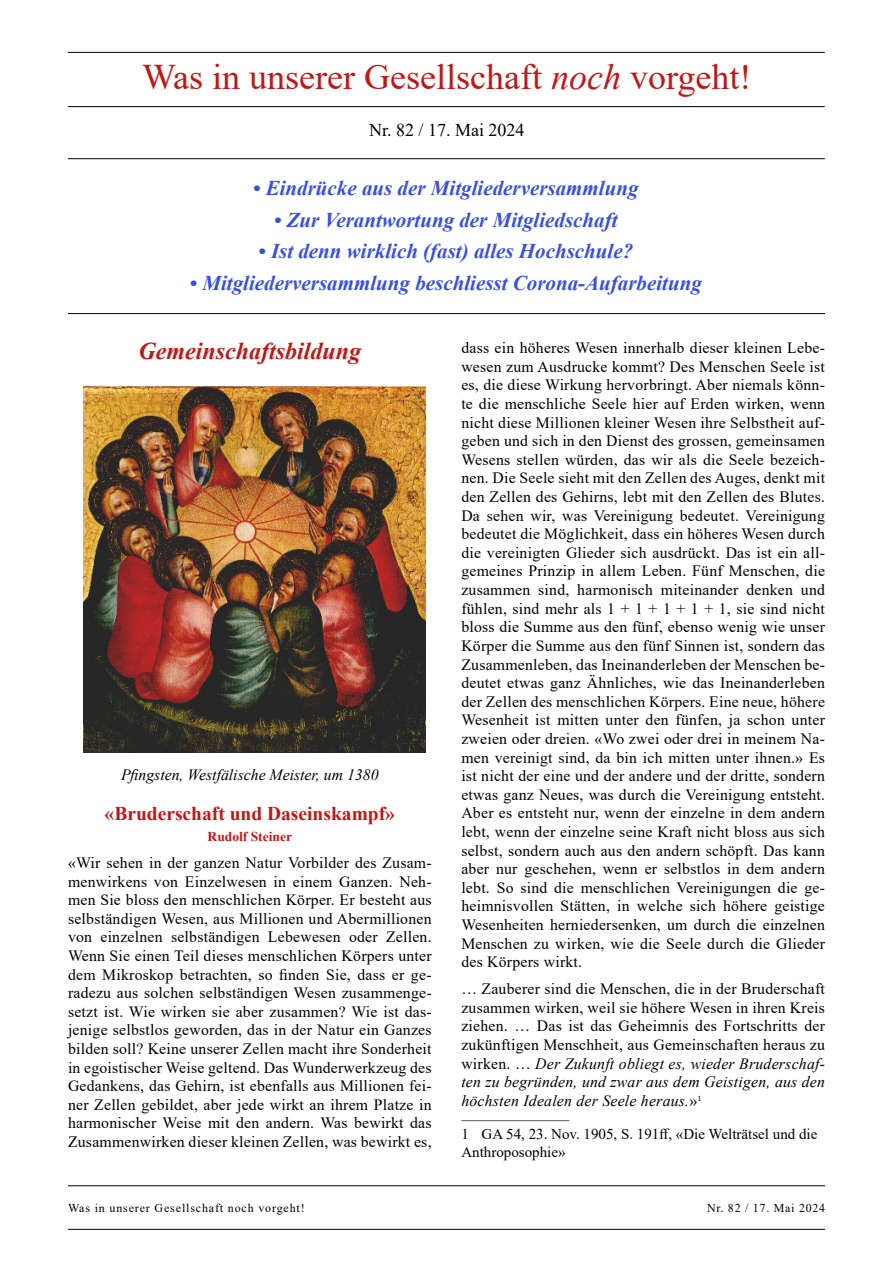
<style>
.page{position:relative;width:893px;height:1263px;background:#fff}
.page>*{position:absolute;margin:0;border:0;box-sizing:border-box;transform-origin:0 0}
.t1{font:36px "Times New Roman";color:#bf1717}
.t2{font:italic 700 24px "Times New Roman";color:#bf1717}
.t3{font:italic 700 21px "Times New Roman";color:#384fe2}
.t4{font:700 19.5px "Times New Roman";color:#bf1717}
.t5{font:18px "Times New Roman";color:#000}
.t6{font:15.75px/18.6px "Times New Roman";letter-spacing:.015em;color:#000;text-align:justify}
.t7{font:italic 15.75px "Times New Roman";color:#000}
.t8{font:15px/18px "Times New Roman";color:#000}
.t9{font:700 13.5px "Times New Roman";color:#bf1717}
.t10{font:12px "Times New Roman";letter-spacing:.07em;color:#000}
.s1{font-style:italic}
</style>
<div class="page">
<hr style="left:68px;top:1185px;width:757px;height:1px;background:#000">
<hr style="left:68px;top:1229px;width:757px;height:1px;background:#000">
<hr style="left:68px;top:52px;width:757px;height:1px;background:#000">
<hr style="left:68px;top:106px;width:757px;height:1px;background:#000">
<hr style="left:68px;top:158px;width:757px;height:1px;background:#000">
<hr style="left:68px;top:313px;width:757px;height:1px;background:#000">
<img style="left:84px;top:384px;width:342px;height:368px">
<hr style="left:461px;top:1120px;width:108px;height:1px;background:#575756">
<h1 class="t1" style="left:142px;top:51px;width:611px">Was in unserer Gesellschaft <span class="s1">noch</span> vorgeht!</h1>
<p class="t5" style="left:369px;top:117px;width:157px">Nr. 82 / 17. Mai 2024</p>
<h3 class="t3" style="left:253px;top:174px;width:387px">• Eindrücke aus der Mitgliederversammlung</h3>
<h3 class="t3" style="left:274px;top:205px;width:345px">• Zur Verantwortung der Mitgliedschaft</h3>
<h3 class="t3" style="left:258px;top:237px;width:376px">• Ist denn wirklich (fast) alles Hochschule?</h3>
<h3 class="t3" style="left:190px;top:268px;width:514px">• Mitgliederversammlung beschliesst Corona-Aufarbeitung</h3>
<h2 class="t2" style="left:138px;top:334px;width:224px">Gemeinschaftsbildung</h2>
<p class="t7" style="left:121px;top:764px;width:259px">Pfingsten, Westfälische Meister, um 1380</p>
<p class="t4" style="left:105px;top:799px;width:292px">«Bruderschaft und Daseinskampf»</p>
<p class="t9" style="left:208px;top:827px;width:86px">Rudolf Steiner</p>
<p class="t6" style="left:68px;top:853px;width:365px">«Wir sehen in der ganzen Natur Vorbilder des Zusam&shy;menwirkens von Einzelwesen in einem Ganzen. Neh&shy;men Sie bloss den menschlichen Körper. Er besteht aus selbständigen Wesen, aus Millionen und Abermillionen von einzelnen selbständigen Lebewesen oder Zellen.<br>Wenn Sie einen Teil dieses menschlichen Körpers unter dem Mikroskop betrachten, so finden Sie, dass er ge&shy;radezu aus solchen selbständigen Wesen zusammenge&shy;setzt ist. Wie wirken sie aber zusammen? Wie ist das&shy;jenige selbstlos geworden, das in der Natur ein Ganzes bilden soll? Keine unserer Zellen macht ihre Sonderheit in egoistischer Weise geltend. Das Wunderwerkzeug des Gedankens, das Gehirn, ist ebenfalls aus Millionen fei&shy;ner Zellen gebildet, aber jede wirkt an ihrem Platze in harmonischer Weise mit den andern. Was bewirkt das Zusammenwirken dieser kleinen Zellen, was bewirkt es,</p>
<p class="t6" style="left:461px;top:338px;width:365px">dass ein höheres Wesen innerhalb dieser kleinen Lebe&shy;wesen zum Ausdrucke kommt? Des Menschen Seele ist es, die diese Wirkung hervorbringt. Aber niemals könn&shy;te die menschliche Seele hier auf Erden wirken, wenn nicht diese Millionen kleiner Wesen ihre Selbstheit auf&shy;geben und sich in den Dienst des grossen, gemeinsamen Wesens stellen würden, das wir als die Seele bezeich&shy;nen. Die Seele sieht mit den Zellen des Auges, denkt mit den Zellen des Gehirns, lebt mit den Zellen des Blutes.<br>Da sehen wir, was Vereinigung bedeutet. Vereinigung bedeutet die Möglichkeit, dass ein höheres Wesen durch die vereinigten Glieder sich ausdrückt. Das ist ein all&shy;gemeines Prinzip in allem Leben. Fünf Menschen, die zusammen sind, harmonisch miteinander denken und fühlen, sind mehr als 1 + 1 + 1 + 1 + 1, sie sind nicht bloss die Summe aus den fünf, ebenso wenig wie unser Körper die Summe aus den fünf Sinnen ist, sondern das Zusammenleben, das Ineinanderleben der Menschen be&shy;deutet etwas ganz Ähnliches, wie das Ineinanderleben der Zellen des menschlichen Körpers. Eine neue, höhere Wesenheit ist mitten unter den fünfen, ja schon unter zweien oder dreien. «Wo zwei oder drei in meinem Na&shy;men vereinigt sind, da bin ich mitten unter ihnen.» Es ist nicht der eine und der andere und der dritte, sondern etwas ganz Neues, was durch die Vereinigung entsteht.<br>Aber es entsteht nur, wenn der einzelne in dem andern lebt, wenn der einzelne seine Kraft nicht bloss aus sich selbst, sondern auch aus den andern schöpft. Das kann aber nur geschehen, wenn er selbstlos in dem andern lebt. So sind die menschlichen Vereinigungen die ge&shy;heimnisvollen Stätten, in welche sich höhere geistige Wesenheiten herniedersenken, um durch die einzelnen Menschen zu wirken, wie die Seele durch die Glieder des Körpers wirkt.</p>
<p class="t6" style="left:461px;top:979px;width:365px">… Zauberer sind die Menschen, die in der Bruderschaft zusammen wirken, weil sie höhere Wesen in ihren Kreis ziehen. … Das ist das Geheimnis des Fortschritts der zukünftigen Menschheit, aus Gemeinschaften heraus zu wirken. … <span class="s1">Der Zukunft obliegt es, wieder Bruderschaf&shy;ten zu begründen, und zwar aus dem Geistigen, aus den höchsten Idealen der Seele heraus.</span>»<sup>1</sup></p>
<p class="t8" style="left:461px;top:1124px;width:358px">1 GA 54, 23. Nov. 1905, S. 191ff, «Die Welträtsel und die<br>Anthroposophie»</p>
<p class="t10" style="left:68px;top:1199px;width:238px">Was in unserer Gesellschaft noch vorgeht!</p>
<p class="t10" style="left:707px;top:1199px;width:120px">Nr. 82 / 17. Mai 2024</p>
</div>
